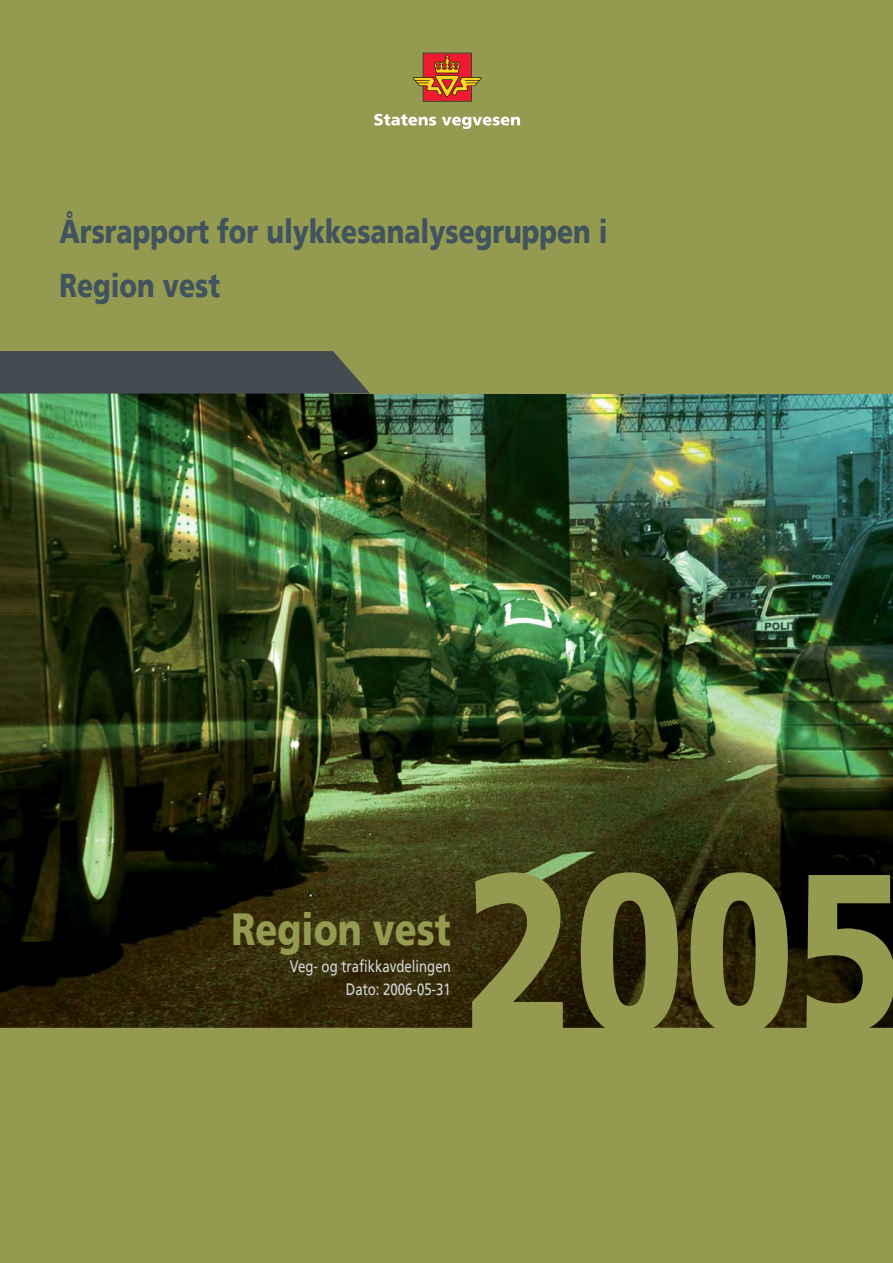
<style>
.page{position:relative;width:893px;height:1263px;background:#fff}
.page>*{position:absolute;margin:0;border:0;box-sizing:border-box;transform-origin:0 0}
.t1{font:900 224.25px "Frutiger";color:#949b50;scale:.8 1}
.t2{font:900 45px "Frutiger";color:#949b50;scale:.8 1}
.t3{font:900 33px/54px "Frutiger";color:#41535d;scale:.8 1}
.t4{font:16.5px/22.5px "Frutiger";color:#d3d6d8;text-align:right;scale:.8 1}
</style>
<div class="page">
<img style="left:0;top:394px;width:892px;height:634px">
<div style="left:333px;top:351px;width:559px;height:43px;background:#949b50"></div>
<div style="left:0;top:0;width:892px;height:352px;background:#949b50"></div>
<svg style="left:0;top:351px;width:370px;height:43px;background:#465050"></svg>
<svg style="left:374px;top:114px;width:62px;height:12px"></svg>
<svg style="left:442px;top:117px;width:78px;height:12px"></svg>
<svg style="left:413px;top:53px;width:68px;height:49px"></svg>
<div style="left:0;top:1028px;width:892px;height:235px;background:#949b50"></div>
<p class="t3" style="left:59px;top:205px;width:687px">Årsrapport for ulykkesanalysegruppen i<br>Region vest</p>
<h2 class="t2" style="left:231px;top:902px;width:275px">Region vest</h2>
<p class="t4" style="left:290px;top:955px;width:203px">Veg- og trafikkavdelingen<br>Dato: 2006-05-31</p>
<h1 class="t1" style="left:464px;top:818px;width:550px">2005</h1>
</div>
